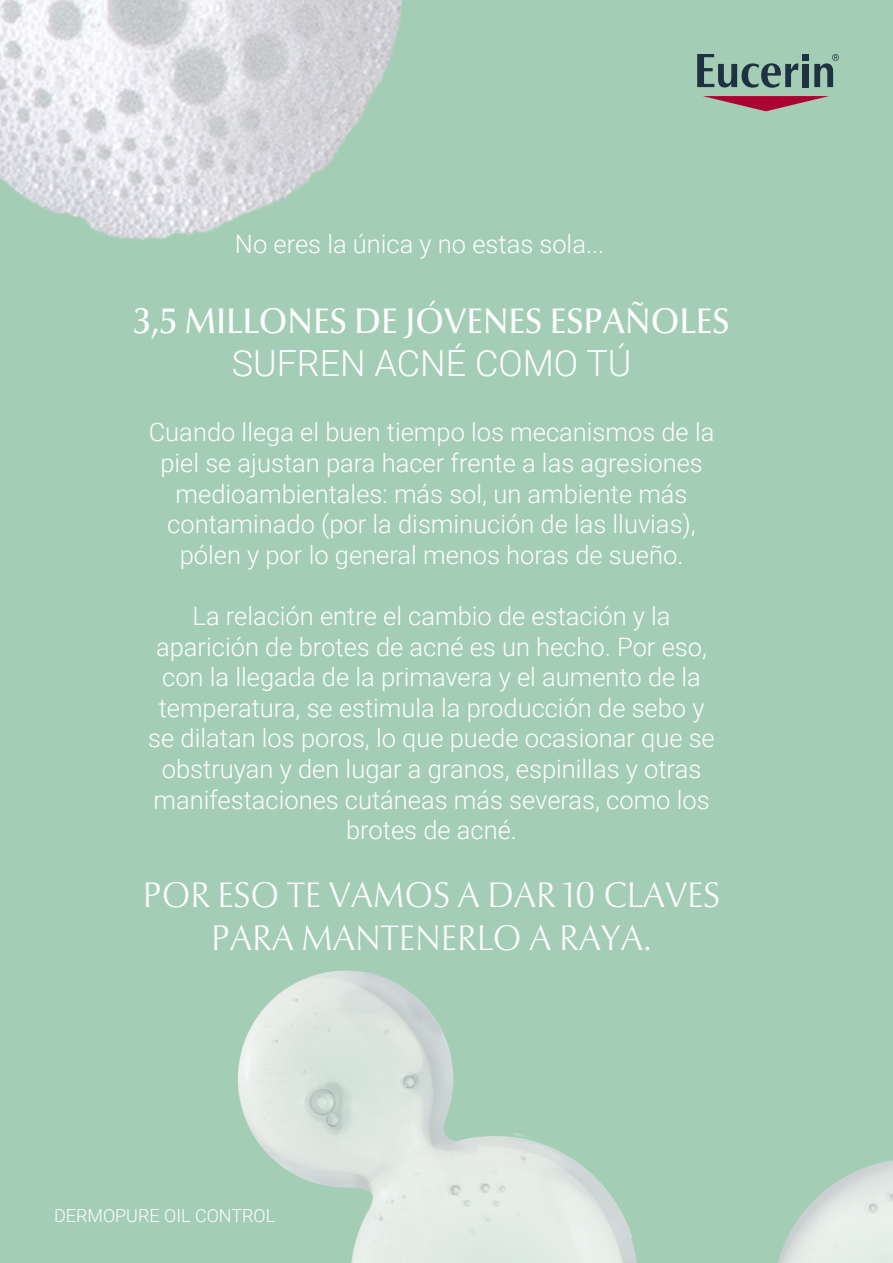
<style>
.page{position:relative;width:893px;height:1263px;background:#a3cdb5}
.page>*{position:absolute;margin:0;border:0;box-sizing:border-box;transform-origin:0 0}
.t1{font:300 36px/43.2px "Eucerina Europe";color:#fff;text-align:center}
.t2{font:500 36px "Eucerina Europe";color:#fff}
.t3{font:300 36px "Roboto";color:#fff}
.t4{font:300 25.5px/30.6px "Roboto";color:#fff;text-align:center}
.t5{font:300 18px "Roboto";color:#fff}
</style>
<div class="page">
<svg style="left:703px;top:96px;width:126px;height:15px"></svg>
<svg style="left:814px;top:54px;width:25px;height:33px"></svg>
<svg style="left:697px;top:54px;width:111px;height:34px"></svg>
<div style="left:802px;top:64px;width:6px;height:23px;background:#1f3241"></div>
<img style="left:238px;top:970px;width:655px;height:293px">
<img style="left:0;top:0;width:402px;height:240px">
<p class="t4" style="left:235px;top:228px;width:371px">No eres la única y no estas sola...</p>
<h1 class="t2" style="left:134px;top:300px;width:598px">3,5 MILLONES DE JÓVENES ESPAÑOLES</h1>
<h1 class="t3" style="left:232px;top:338px;width:401px">SUFREN ACNÉ COMO TÚ</h1>
<p class="t4" style="left:149px;top:416px;width:567px">Cuando llega el buen tiempo los mecanismos de la piel se ajustan para hacer frente a las agresiones medioambientales: más sol, un ambiente más contaminado (por la disminución de las lluvias), pólen y por lo general menos horas de sueño.</p>
<p class="t4" style="left:148px;top:600px;width:568px">La relación entre el cambio de estación y la aparición de brotes de acné es un hecho. Por eso, con la llegada de la primavera y el aumento de la temperatura, se estimula la producción de sebo y se dilatan los poros, lo que puede ocasionar que se obstruyan y den lugar a granos, espinillas y otras manifestaciones cutáneas más severas, como los brotes de acné.</p>
<h1 class="t1" style="left:143px;top:874px;width:579px">POR ESO TE VAMOS A DAR 10 CLAVES<br>PARA MANTENERLO A RAYA.</h1>
<p class="t5" style="left:54px;top:1203px;width:223px">DERMOPURE OIL CONTROL</p>
</div>
